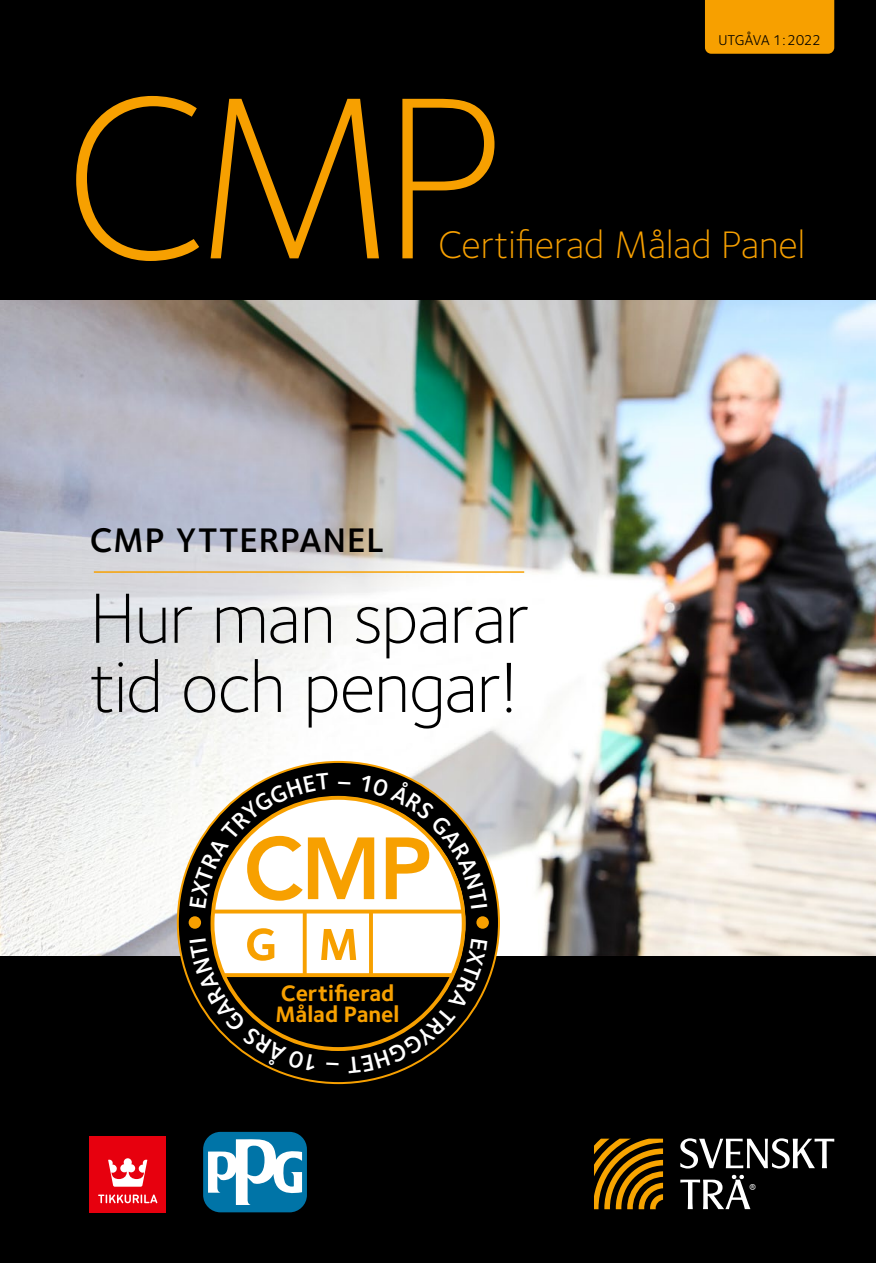
<style>
.page{position:relative;width:876px;height:1263px;background:#000}
.page>*{position:absolute;margin:0;border:0;box-sizing:border-box;transform-origin:0 0}
.t1{font:300 239.25px "Foundry Sterling";color:#f7a000}
.t2{font:300 73.5px/69.2px "Foundry Sterling";letter-spacing:-.015em;color:#000}
.t3{font:300 39.75px "Foundry Sterling";color:#f7a000}
.t4{font:600 35.25px "Foundry Sterling";letter-spacing:.03em;color:#000}
.t5{font:700 23.1px/21.1px "Foundry Sterling";color:#f7a000}
.t6{font:14.7px "Foundry Sterling";letter-spacing:-.03em;color:#000}
.t7{font:13.2px "Foundry Sterling";color:#fff}
</style>
<div class="page">
<img style="left:0;top:300px;width:876px;height:655px">
<svg style="left:594px;top:1139px;width:69px;height:70px"></svg>
<svg style="left:680px;top:1138px;width:154px;height:30px"></svg>
<svg style="left:680px;top:1175px;width:70px;height:34px"></svg>
<div style="left:178px;top:762px;width:321px;height:321px;background:#000;border-radius:50%"></div>
<div style="left:189px;top:916px;width:12px;height:13px;background:#f7a000;border-radius:50%"></div>
<div style="left:476px;top:916px;width:13px;height:13px;background:#f7a000;border-radius:50%"></div>
<svg style="left:211px;top:908px;width:255px;height:20px;background:#fce7c1"></svg>
<hr style="left:94px;top:571px;width:430px;height:2px;background:#f7a000">
<div style="left:90px;top:1137px;width:76px;height:76px;background:#e7000e"></div>
<svg style="left:98px;top:1194px;width:59px;height:9px"></svg>
<svg style="left:108px;top:1158px;width:39px;height:29px"></svg>
<div style="left:203px;top:1132px;width:104px;height:80px;background:#0074a7;border-radius:17px"></div>
<svg style="left:208px;top:1139px;width:94px;height:66px"></svg>
<div style="left:705px;top:0;width:129px;height:54px;background:#f7a000"></div>
<svg style="left:189px;top:773px;width:298px;height:135px"></svg>
<svg style="left:189px;top:928px;width:298px;height:145px"></svg>
<p class="t6" style="left:718px;top:31px;width:104px">UTGÅVA 1:2022</p>
<h1 class="t1" style="left:63px;top:40px;width:446px">CMP</h1>
<p class="t3" style="left:438px;top:222px;width:369px">Certifierad Målad Panel</p>
<p class="t4" style="left:90px;top:519px;width:296px">CMP YTTERPANEL</p>
<p class="t2" style="left:90px;top:583px;width:441px">Hur man sparar tid och pengar!</p>
<p class="t5" style="left:276px;top:982px;width:125px">Certifierad<br>Målad Panel</p>
<p class="t7" style="left:749px;top:1181px;width:9px">®</p>
</div>
